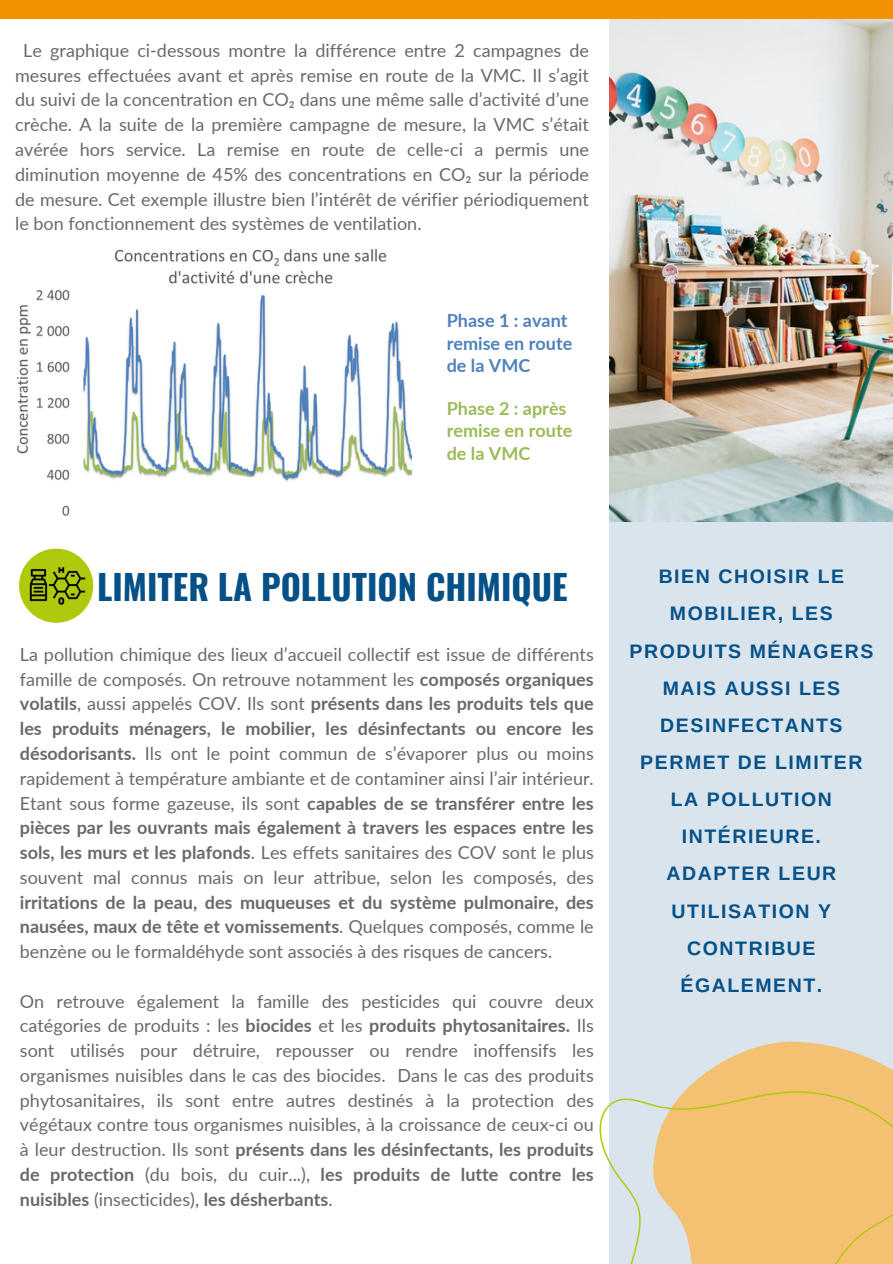
<style>
.page{position:relative;width:893px;height:1264px;background:#fff}
.page>*{position:absolute;margin:0;border:0;box-sizing:border-box;transform-origin:0 0}
.t1{font:700 34.5px "Oswald";color:#055087}
.t2{font:700 19.5px/37.2px "Arimo";letter-spacing:.08em;color:#055087;text-align:center}
.t3{font:18px/24.8px "Lato";color:#676a67;text-align:justify}
.t4{font:700 18px/22.5px "Lato";color:#4f81bd}
.t5{font:700 18px/22.5px "Lato";color:#9bbb59}
.s1{font-weight:700}
</style>
<div class="page">
<div style="left:609px;top:521px;width:283px;height:742px;background:#d9e4ed"></div>
<div style="left:0;top:0;width:892px;height:19px;background:#f29200"></div>
<svg style="left:687px;top:1041px;width:205px;height:48px;fill:#f4c072"></svg>
<svg style="left:599px;top:1089px;width:293px;height:174px;fill:#f4c072"></svg>
<img style="left:609px;top:19px;width:283px;height:502px">
<img style="left:17px;top:249px;width:394px;height:267px">
<div style="left:19px;top:548px;width:74px;height:75px;background:#afca0c;border-radius:50%"></div>
<img style="left:28px;top:556px;width:59px;height:59px">
<p class="t3" style="left:15px;top:38px;width:575px;text-indent:8px">Le graphique ci-dessous montre la différence entre 2 campagnes de mesures effectuées avant et après remise en route de la VMC. Il s’agit du suivi de la concentration en CO₂ dans une même salle d’activité d’une crèche. A la suite de la première campagne de mesure, la VMC s’était avérée hors service. La remise en route de celle-ci a permis une diminution moyenne de 45% des concentrations en CO₂ sur la période de mesure. Cet exemple illustre bien l’intérêt de vérifier périodiquement le bon fonctionnement des systèmes de ventilation.</p>
<p class="t4" style="left:446px;top:309px;width:127px">Phase 1 : avant remise en route de la VMC</p>
<p class="t5" style="left:446px;top:396px;width:127px">Phase 2 : après remise en route de la VMC</p>
<p class="t1" style="left:97px;top:559px;width:471px">LIMITER LA POLLUTION CHIMIQUE</p>
<p class="t3" style="left:20px;top:641px;width:575px">La pollution chimique des lieux d’accueil collectif est issue de différents famille de composés. On retrouve notamment les <span class="s1">composés organiques volatils</span>, aussi appelés COV. Ils sont <span class="s1">présents dans les produits tels que les produits ménagers, le mobilier, les désinfectants ou encore les désodorisants.</span> Ils ont le point commun de s’évaporer plus ou moins rapidement à température ambiante et de contaminer ainsi l’air intérieur.<br>Etant sous forme gazeuse, ils sont <span class="s1">capables de se transférer entre les pièces par les ouvrants mais également à travers les espaces entre les sols, les murs et les plafonds</span>. Les effets sanitaires des COV sont le plus souvent mal connus mais on leur attribue, selon les composés, des <span class="s1">irritations de la peau, des muqueuses et du système pulmonaire, des nausées, maux de tête et vomissements</span>. Quelques composés, comme le benzène ou le formaldéhyde sont associés à des risques de cancers.</p>
<p class="t3" style="left:20px;top:988px;width:575px">On retrouve également la famille des pesticides qui couvre deux catégories de produits : les <span class="s1">biocides</span> et les <span class="s1">produits phytosanitaires.</span> Ils sont utilisés pour détruire, repousser ou rendre inoffensifs les organismes nuisibles dans le cas des biocides. Dans le cas des produits phytosanitaires, ils sont entre autres destinés à la protection des végétaux contre tous organismes nuisibles, à la croissance de ceux-ci ou à leur destruction. Ils sont <span class="s1">présents dans les désinfectants, les produits de protection</span> (du bois, du cuir...), <span class="s1">les produits de lutte contre les nuisibles</span> (insecticides), <span class="s1">les désherbants</span>.</p>
<p class="t2" style="left:629px;top:558px;width:245px">BIEN CHOISIR LE<br>MOBILIER, LES<br>PRODUITS MÉNAGERS<br>MAIS AUSSI LES<br>DESINFECTANTS<br>PERMET DE LIMITER<br>LA POLLUTION<br>INTÉRIEURE.</p>
<p class="t2" style="left:666px;top:855px;width:171px">ADAPTER LEUR<br>UTILISATION Y<br>CONTRIBUE<br>ÉGALEMENT.</p>
</div>
